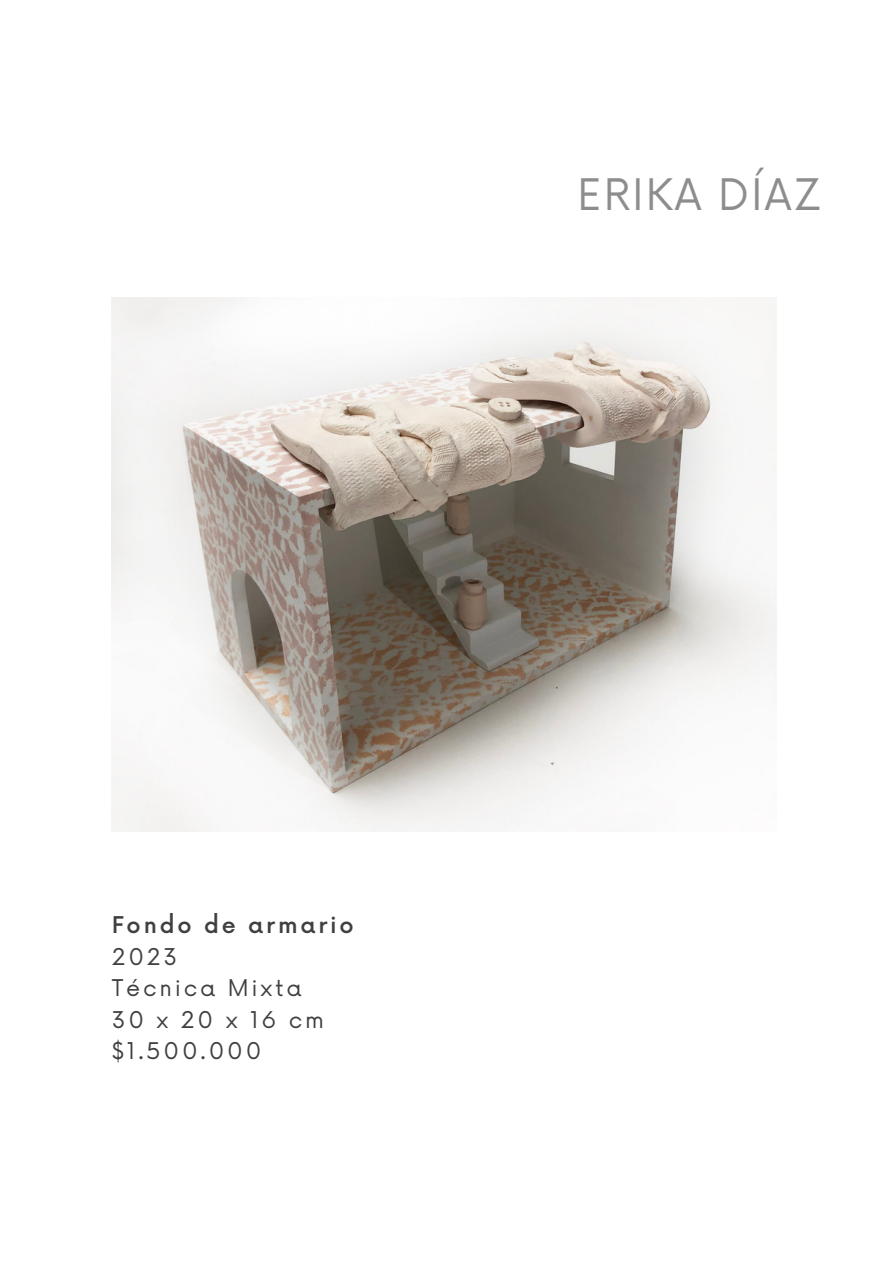
<style>
.page{position:relative;width:893px;height:1264px;background:#fff}
.page>*{position:absolute;margin:0;border:0;box-sizing:border-box;transform-origin:0 0}
.t1{font:42.3px "Now";letter-spacing:.045em;color:#8d8d8d}
.t2{font:22.5px/31.5px "Now";letter-spacing:.125em;color:#404040}
.t3{font:500 22.5px "Now";letter-spacing:.125em;color:#404040}
.t4{font:11.25px "Now";color:#404040}
</style>
<div class="page">
<img style="left:112px;top:297px;width:664px;height:534px">
<h1 class="t1" style="left:577px;top:171px;width:246px">ERIKA DÍAZ</h1>
<p class="t3" style="left:112px;top:913px;width:243px">Fondo de armario</p>
<p class="t2" style="left:112px;top:942px;width:214px">2023<br>Técnica Mixta<br>30x20x16cm $1.500.000</p>
<p class="t4" style="left:107px;top:1063px;width:26px;rotate:-90deg">____</p>
</div>
